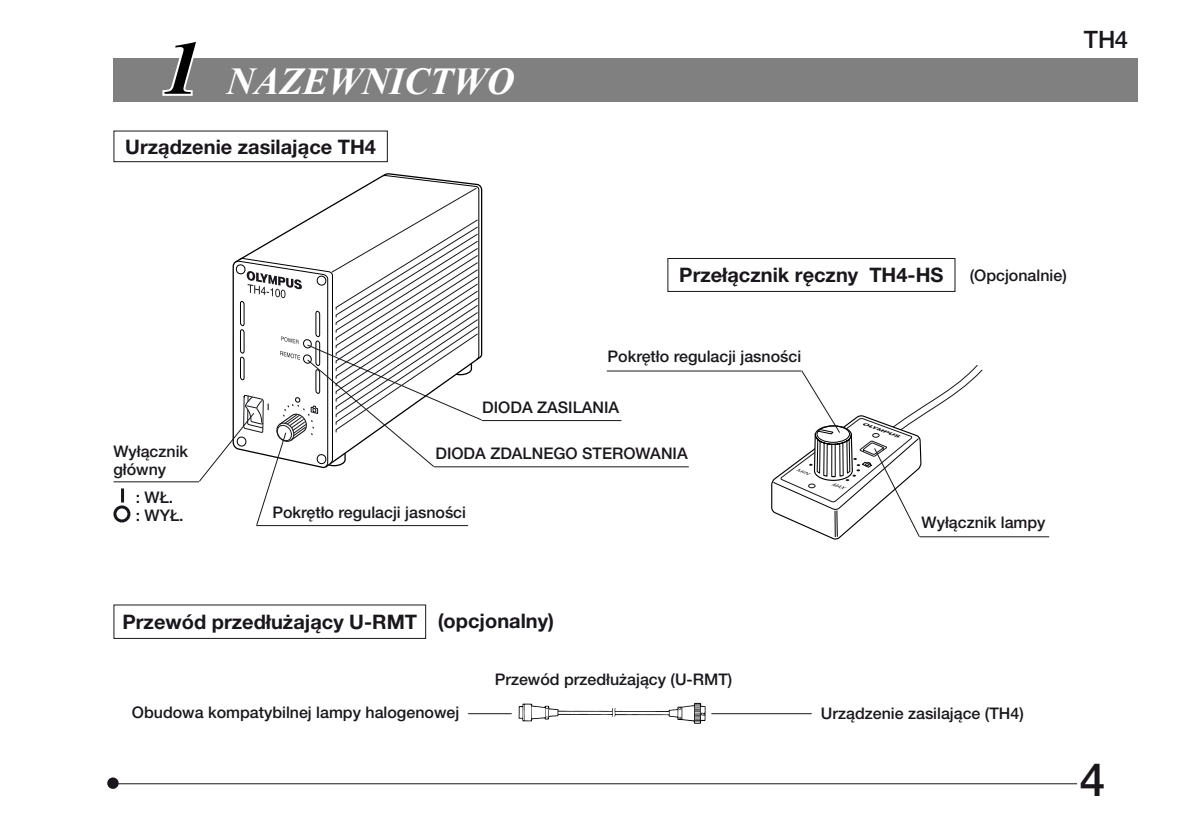
<style>
.page{position:relative;width:1191px;height:840px;background:#fff}
.page>*{position:absolute;margin:0;border:0;box-sizing:border-box;transform-origin:0 0}
.t1{font:500 46px "Helvetica Neue LT Pro";color:#1a171c}
.big_headline{font:italic 700 38px "Times New Roman";color:#fff}
.t2{font:500 24px "Helvetica Neue LT Pro";color:#1a171c}
.table_tab{font:700 20px "Helvetica Neue LT Pro";color:#1a171c}
.loose_txt{font:500 16px/18px "Helvetica Neue LT Pro";color:#1a171c}
</style>
<div class="page">
<div style="left:107px;top:777px;width:12px;height:11px;background:#1a171c;border-radius:50%"></div>
<hr style="left:113px;top:782px;width:964px;height:1px;background:#1a171c">
<div style="left:113px;top:58px;width:1024px;height:43px;background:#808080"></div>
<svg style="left:162px;top:42px;width:34px;height:54px"></svg>
<div style="left:113px;top:130px;width:275px;height:32px;border:1px solid #1a171c"></div>
<div style="left:667px;top:258px;width:288px;height:34px;border:1px solid #1a171c"></div>
<div style="left:113px;top:505px;width:17px;height:17px;border:3px solid #1a171c;border-radius:50%"></div>
<hr style="left:121px;top:488px;width:3px;height:14px;background:#1a171c">
<img style="left:518px;top:702px;width:188px;height:22px">
<hr style="left:113px;top:481px;width:86px;height:1px;background:#1a171c">
<hr style="left:434px;top:466px;width:255px;height:1px;background:#1a171c">
<hr style="left:482px;top:420px;width:139px;height:1px;background:#1a171c">
<svg style="left:198px;top:175px;width:285px;height:351px"></svg>
<hr style="left:607px;top:370px;width:194px;height:1px;background:#1a171c">
<hr style="left:920px;top:536px;width:129px;height:1px;background:#1a171c">
<svg style="left:771px;top:365px;width:211px;height:174px"></svg>
<hr style="left:468px;top:712px;width:44px;height:1px;background:#1a171c">
<hr style="left:711px;top:712px;width:100px;height:1px;background:#1a171c">
<p class="big_headline" style="left:227px;top:55px;width:289px">NAZEWNICTWO</p>
<p class="table_tab" style="left:125px;top:134px;width:252px">Urządzenie zasilające TH4</p>
<h3 class="t2" style="left:1084px;top:25px;width:46px">TH4</h3>
<p class="loose_txt" style="left:113px;top:441px;width:76px">Wyłącznik główny</p>
<p class="loose_txt" style="left:136px;top:487px;width:39px">: WŁ.</p>
<p class="loose_txt" style="left:136px;top:505px;width:49px">: WYŁ.</p>
<p class="table_tab" style="left:679px;top:262px;width:266px">Przełącznik ręczny TH4-HS</p>
<p class="loose_txt" style="left:607px;top:346px;width:195px">Pokrętło regulacji jasności</p>
<p class="loose_txt" style="left:482px;top:397px;width:138px">DIODA ZASILANIA</p>
<p class="loose_txt" style="left:435px;top:443px;width:254px">DIODA ZDALNEGO STEROWANIA</p>
<p class="loose_txt" style="left:969px;top:266px;width:98px">(Opcjonalnie)</p>
<p class="loose_txt" style="left:272px;top:502px;width:195px">Pokrętło regulacji jasności</p>
<p class="loose_txt" style="left:921px;top:513px;width:125px">Wyłącznik lampy</p>
<p class="table_tab" style="left:122px;top:609px;width:296px">Przewód przedłużający U-RMT</p>
<p class="table_tab" style="left:438px;top:608px;width:118px">(opcjonalny)</p>
<p class="loose_txt" style="left:132px;top:702px;width:329px">Obudowa kompatybilnej lampy halogenowej</p>
<p class="loose_txt" style="left:495px;top:669px;width:239px">Przewód przedłużający (U-RMT)</p>
<p class="loose_txt" style="left:821px;top:703px;width:204px">Urządzenie zasilające (TH4)</p>
<h1 class="t1" style="left:1080px;top:751px;width:27px">4</h1>
</div>
